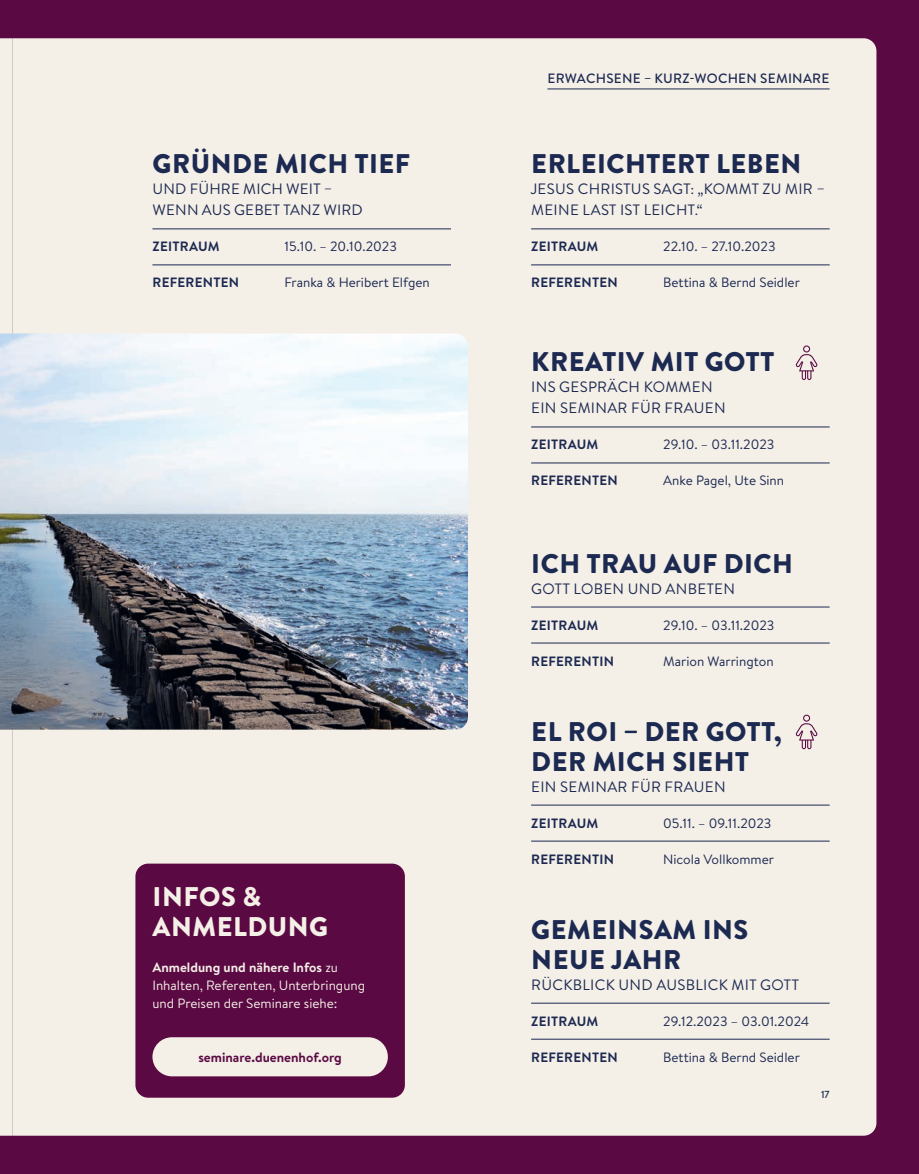
<style>
.page{position:relative;width:919px;height:1174px;background:#fff}
.page>*{position:absolute;margin:0;border:0;box-sizing:border-box;transform-origin:0 0}
.t1{font:900 27px/30px "Brandon Grotesque";letter-spacing:.02em;color:#1c2951}
.t2{font:900 27px/30px "Brandon Grotesque";letter-spacing:.02em;color:#f4efe7}
.t3{font:15px/21px "Brandon Grotesque";letter-spacing:.02em;color:#1c2951}
.t4{font:13.5px "Brandon Text";color:#1c2951}
.t5{font:700 13.5px "Brandon Text";letter-spacing:.02em;color:#1c2951}
.t6{font:13.5px/18px "Brandon Text";color:#f4efe7}
.t7{font:500 13.5px "Brandon Grotesque";letter-spacing:.02em;color:#1c2951}
.t8{font:700 13.5px "Brandon Text";color:#5b0943}
.t9{font:500 10.5px "Brandon Grotesque";color:#1c2951}
.s1{font-weight:700}
</style>
<div class="page">
<div style="left:0;top:0;width:918px;height:1174px;background:#5b0943"></div>
<svg style="left:0;top:38px;width:13px;height:1097px;background:#f1ebe4"></svg>
<div style="left:13px;top:38px;width:863px;height:1097px;background:#f4efe7"></div>
<img style="left:0;top:333px;width:468px;height:396px">
<hr style="left:531px;top:427px;width:298px;height:1px;background:#1c2951">
<hr style="left:531px;top:463px;width:298px;height:1px;background:#1c2951">
<hr style="left:531px;top:1003px;width:298px;height:1px;background:#1c2951">
<hr style="left:531px;top:1039px;width:298px;height:1px;background:#1c2951">
<hr style="left:531px;top:229px;width:298px;height:1px;background:#1c2951">
<hr style="left:531px;top:265px;width:298px;height:1px;background:#1c2951">
<hr style="left:531px;top:805px;width:298px;height:1px;background:#1c2951">
<hr style="left:531px;top:841px;width:298px;height:1px;background:#1c2951">
<hr style="left:152px;top:229px;width:299px;height:1px;background:#1c2951">
<hr style="left:152px;top:265px;width:299px;height:1px;background:#1c2951">
<div style="left:135px;top:863px;width:270px;height:234px;background:#5b0943;border-radius:13px"></div>
<div style="left:152px;top:1037px;width:236px;height:39px;background:#f4efe7;border-radius:20px"></div>
<svg style="left:795px;top:714px;width:22px;height:35px"></svg>
<svg style="left:795px;top:345px;width:22px;height:35px"></svg>
<hr style="left:531px;top:607px;width:298px;height:1px;background:#1c2951">
<hr style="left:531px;top:643px;width:298px;height:1px;background:#1c2951">
<hr style="left:547px;top:89px;width:282px;height:1px;background:#1c2951">
<h1 class="t1" style="left:153px;top:149px;width:259px">GRÜNDE MICH TIEF</h1>
<p class="t3" style="left:152px;top:179px;width:212px">UND FÜHRE MICH WEIT –<br>WENN AUS GEBET TANZ WIRD</p>
<p class="t5" style="left:152px;top:237px;width:69px">ZEITRAUM</p>
<p class="t4" style="left:284px;top:237px;width:114px">15.10. – 20.10.2023</p>
<p class="t5" style="left:152px;top:273px;width:88px">REFERENTEN</p>
<p class="t4" style="left:284px;top:273px;width:147px">Franka &amp; Heribert Elfgen</p>
<h1 class="t2" style="left:153px;top:881px;width:177px">INFOS &amp;<br>ANMELDUNG</h1>
<p class="t6" style="left:152px;top:957px;width:214px"><span class="s1">Anmeldung und nähere Infos</span> zu<br>Inhalten, Referenten, Unterbringung und Preisen der Seminare siehe:</p>
<p class="t8" style="left:198px;top:1047px;width:145px">seminare.duenenhof.org</p>
<p class="t7" style="left:547px;top:69px;width:283px">ERWACHSENE – KURZ-WOCHEN SEMINARE</p>
<h1 class="t1" style="left:531px;top:149px;width:271px">ERLEICHTERT LEBEN</h1>
<p class="t3" style="left:531px;top:179px;width:295px">JESUS CHRISTUS SAGT: „KOMMT ZU MIR –<br>MEINE LAST IST LEICHT.“</p>
<p class="t5" style="left:531px;top:237px;width:69px">ZEITRAUM</p>
<p class="t4" style="left:663px;top:237px;width:114px">22.10. – 27.10.2023</p>
<p class="t5" style="left:531px;top:273px;width:88px">REFERENTEN</p>
<p class="t4" style="left:663px;top:273px;width:138px">Bettina &amp; Bernd Seidler</p>
<h1 class="t1" style="left:531px;top:347px;width:244px">KREATIV MIT GOTT</h1>
<p class="t3" style="left:531px;top:377px;width:196px">INS GESPRÄCH KOMMEN<br>EIN SEMINAR FÜR FRAUEN</p>
<p class="t5" style="left:531px;top:435px;width:69px">ZEITRAUM</p>
<p class="t4" style="left:663px;top:435px;width:113px">29.10. – 03.11.2023</p>
<p class="t5" style="left:531px;top:471px;width:88px">REFERENTEN</p>
<p class="t4" style="left:663px;top:471px;width:122px">Anke Pagel, Ute Sinn</p>
<h1 class="t1" style="left:531px;top:548px;width:263px">ICH TRAU AUF DICH</h1>
<p class="t3" style="left:531px;top:578px;width:205px">GOTT LOBEN UND ANBETEN</p>
<p class="t5" style="left:531px;top:615px;width:69px">ZEITRAUM</p>
<p class="t4" style="left:663px;top:615px;width:113px">29.10. – 03.11.2023</p>
<p class="t5" style="left:531px;top:651px;width:84px">REFERENTIN</p>
<p class="t4" style="left:663px;top:651px;width:112px">Marion Warrington</p>
<h1 class="t1" style="left:531px;top:716px;width:252px">EL ROI – DER GOTT,<br>DER MICH SIEHT</h1>
<p class="t3" style="left:531px;top:776px;width:196px">EIN SEMINAR FÜR FRAUEN</p>
<p class="t5" style="left:531px;top:813px;width:69px">ZEITRAUM</p>
<p class="t4" style="left:663px;top:813px;width:110px">05.11. – 09.11.2023</p>
<p class="t5" style="left:531px;top:849px;width:84px">REFERENTIN</p>
<p class="t4" style="left:663px;top:849px;width:112px">Nicola Vollkommer</p>
<h1 class="t1" style="left:531px;top:914px;width:218px">GEMEINSAM INS<br>NEUE JAHR</h1>
<p class="t3" style="left:531px;top:974px;width:269px">RÜCKBLICK UND AUSBLICK MIT GOTT</p>
<p class="t5" style="left:531px;top:1011px;width:69px">ZEITRAUM</p>
<p class="t4" style="left:663px;top:1011px;width:148px">29.12.2023 – 03.01.2024</p>
<p class="t5" style="left:531px;top:1047px;width:88px">REFERENTEN</p>
<p class="t4" style="left:663px;top:1047px;width:138px">Bettina &amp; Bernd Seidler</p>
<p class="t9" style="left:821px;top:1087px;width:10px">17</p>
</div>
